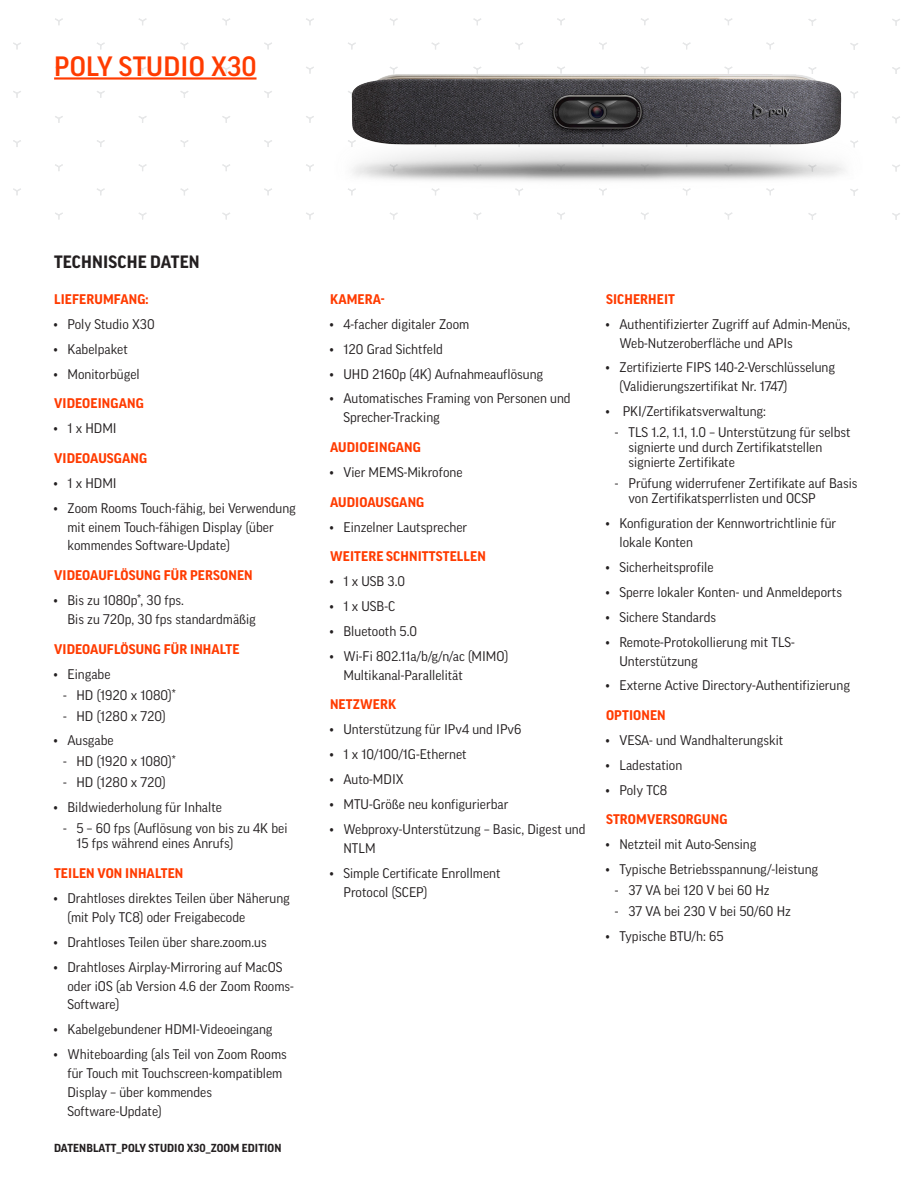
<style>
.page{position:relative;width:918px;height:1188px;background:#fff}
.page>*{position:absolute;margin:0;border:0;box-sizing:border-box;transform-origin:0 0}
.t1{font:500 27px "Good Pro";letter-spacing:.01em;color:#ff3b00}
.t2{font:700 17.25px "Good Pro";letter-spacing:.01em;color:#231f20}
.t3{font:13.5px/18.9px "Good Pro";color:#231f20}
.t4{font:700 13.5px "Good Pro";letter-spacing:.01em;color:#ff3b00}
.t5{font:700 11.25px "Good Pro";letter-spacing:.01em;color:#231f20}
</style>
<div class="page">
<svg style="left:55px;top:116px;width:8px;height:6px"></svg>
<svg style="left:138px;top:116px;width:9px;height:6px"></svg>
<svg style="left:13px;top:140px;width:8px;height:6px"></svg>
<svg style="left:97px;top:140px;width:8px;height:6px"></svg>
<svg style="left:139px;top:164px;width:8px;height:7px"></svg>
<svg style="left:97px;top:188px;width:8px;height:7px"></svg>
<svg style="left:55px;top:164px;width:8px;height:7px"></svg>
<svg style="left:13px;top:188px;width:8px;height:7px"></svg>
<svg style="left:55px;top:212px;width:8px;height:7px"></svg>
<svg style="left:138px;top:212px;width:9px;height:7px"></svg>
<svg style="left:180px;top:188px;width:8px;height:7px"></svg>
<svg style="left:180px;top:140px;width:8px;height:6px"></svg>
<svg style="left:222px;top:164px;width:8px;height:7px"></svg>
<svg style="left:222px;top:116px;width:8px;height:6px"></svg>
<svg style="left:222px;top:212px;width:8px;height:7px"></svg>
<svg style="left:264px;top:188px;width:8px;height:7px"></svg>
<svg style="left:264px;top:140px;width:8px;height:6px"></svg>
<svg style="left:55px;top:18px;width:8px;height:7px"></svg>
<svg style="left:139px;top:18px;width:8px;height:7px"></svg>
<svg style="left:222px;top:18px;width:8px;height:7px"></svg>
<svg style="left:13px;top:42px;width:8px;height:7px"></svg>
<svg style="left:97px;top:42px;width:8px;height:7px"></svg>
<svg style="left:138px;top:67px;width:9px;height:6px"></svg>
<svg style="left:97px;top:91px;width:8px;height:6px"></svg>
<svg style="left:55px;top:67px;width:8px;height:6px"></svg>
<svg style="left:13px;top:91px;width:8px;height:6px"></svg>
<svg style="left:180px;top:91px;width:9px;height:6px"></svg>
<svg style="left:180px;top:42px;width:9px;height:7px"></svg>
<svg style="left:222px;top:67px;width:8px;height:6px"></svg>
<svg style="left:264px;top:91px;width:8px;height:6px"></svg>
<svg style="left:264px;top:42px;width:8px;height:7px"></svg>
<svg style="left:892px;top:116px;width:8px;height:7px"></svg>
<svg style="left:892px;top:164px;width:8px;height:7px"></svg>
<svg style="left:808px;top:213px;width:9px;height:6px"></svg>
<svg style="left:892px;top:213px;width:8px;height:6px"></svg>
<svg style="left:808px;top:19px;width:9px;height:6px"></svg>
<svg style="left:892px;top:19px;width:8px;height:6px"></svg>
<svg style="left:850px;top:43px;width:8px;height:6px"></svg>
<svg style="left:892px;top:67px;width:8px;height:6px"></svg>
<svg style="left:557px;top:212px;width:8px;height:7px"></svg>
<svg style="left:641px;top:212px;width:8px;height:7px"></svg>
<svg style="left:724px;top:212px;width:9px;height:7px"></svg>
<svg style="left:557px;top:18px;width:8px;height:7px"></svg>
<svg style="left:641px;top:18px;width:8px;height:7px"></svg>
<svg style="left:724px;top:18px;width:8px;height:7px"></svg>
<svg style="left:599px;top:42px;width:8px;height:7px"></svg>
<svg style="left:683px;top:42px;width:8px;height:7px"></svg>
<svg style="left:766px;top:42px;width:8px;height:7px"></svg>
<svg style="left:306px;top:116px;width:8px;height:6px"></svg>
<svg style="left:306px;top:164px;width:8px;height:7px"></svg>
<svg style="left:306px;top:212px;width:8px;height:7px"></svg>
<svg style="left:390px;top:212px;width:8px;height:7px"></svg>
<svg style="left:473px;top:212px;width:8px;height:7px"></svg>
<svg style="left:306px;top:18px;width:8px;height:7px"></svg>
<svg style="left:390px;top:18px;width:8px;height:7px"></svg>
<svg style="left:473px;top:18px;width:8px;height:7px"></svg>
<svg style="left:348px;top:42px;width:8px;height:7px"></svg>
<svg style="left:306px;top:67px;width:8px;height:6px"></svg>
<svg style="left:431px;top:42px;width:9px;height:7px"></svg>
<svg style="left:515px;top:42px;width:8px;height:7px"></svg>
<hr style="left:54px;top:77px;width:203px;height:3px;background:#ff3b00">
<img style="left:348px;top:66px;width:510px;height:125px">
<h1 class="t1" style="left:54px;top:51px;width:204px">POLY STUDIO X30</h1>
<p class="t2" style="left:54px;top:252px;width:147px">TECHNISCHE DATEN</p>
<p class="t4" style="left:54px;top:291px;width:96px">LIEFERUMFANG:</p>
<p class="t3" style="left:54px;top:315px;width:102px">• Poly Studio X30</p>
<p class="t3" style="left:54px;top:339px;width:75px">• Kabelpaket</p>
<p class="t3" style="left:54px;top:364px;width:87px">• Monitorbügel</p>
<p class="t4" style="left:54px;top:396px;width:91px">VIDEOEINGANG</p>
<p class="t3" style="left:54px;top:419px;width:64px">• 1 x HDMI</p>
<p class="t4" style="left:54px;top:450px;width:95px">VIDEOAUSGANG</p>
<p class="t3" style="left:54px;top:473px;width:64px">• 1 x HDMI</p>
<p class="t3" style="left:67px;top:498px;width:230px;text-indent:-14px">• Zoom Rooms Touch-fähig, bei Verwendung mit einem Touch-fähigen Display (über kommendes Software-Update)</p>
<p class="t4" style="left:54px;top:568px;width:200px">VIDEOAUFLÖSUNG FÜR PERSONEN</p>
<p class="t3" style="left:67px;top:591px;width:190px;text-indent:-14px">• Bis zu 1080p*, 30 fps.<br>Bis zu 720p, 30 fps standardmäßig</p>
<p class="t4" style="left:54px;top:641px;width:187px">VIDEOAUFLÖSUNG FÜR INHALTE</p>
<p class="t3" style="left:54px;top:664px;width:58px">• Eingabe</p>
<p class="t3" style="left:63px;top:685px;width:114px">- HD (1920 x 1080)*</p>
<p class="t3" style="left:63px;top:706px;width:104px">- HD (1280 x 720)</p>
<p class="t3" style="left:54px;top:731px;width:61px">• Ausgabe</p>
<p class="t3" style="left:63px;top:752px;width:114px">- HD (1920 x 1080)*</p>
<p class="t3" style="left:63px;top:773px;width:104px">- HD (1280 x 720)</p>
<p class="t3" style="left:54px;top:798px;width:169px">• Bildwiederholung für Inhalte</p>
<p class="t3" style="left:77px;top:821px;width:212px;line-height:15px;text-indent:-14px">- 5 – 60 fps (Auflösung von bis zu 4K bei<br>15 fps während eines Anrufs)</p>
<p class="t4" style="left:54px;top:866px;width:131px">TEILEN VON INHALTEN</p>
<p class="t3" style="left:67px;top:889px;width:224px;text-indent:-14px">• Drahtloses direktes Teilen über Näherung (mit Poly TC8) oder Freigabecode</p>
<p class="t3" style="left:54px;top:932px;width:214px">• Drahtloses Teilen über share.zoom.us</p>
<p class="t3" style="left:67px;top:957px;width:228px;text-indent:-14px">• Drahtloses Airplay-Mirroring auf MacOS oder iOS (ab Version 4.6 der Zoom Rooms-<br>Software)</p>
<p class="t3" style="left:54px;top:1020px;width:220px">• Kabelgebundener HDMI-Videoeingang</p>
<p class="t3" style="left:67px;top:1045px;width:221px;text-indent:-14px">• Whiteboarding (als Teil von Zoom Rooms für Touch mit Touchscreen-kompatiblem<br>Display – über kommendes<br>Software-Update)</p>
<p class="t5" style="left:54px;top:1142px;width:229px">DATENBLATT_POLY STUDIO X30_ZOOM EDITION</p>
<p class="t4" style="left:330px;top:291px;width:56px">KAMERA-</p>
<p class="t3" style="left:330px;top:314px;width:141px">• 4-facher digitaler Zoom</p>
<p class="t3" style="left:330px;top:339px;width:115px">• 120 Grad Sichtfeld</p>
<p class="t3" style="left:330px;top:364px;width:215px">• UHD 2160p (4K) Aufnahmeauflösung</p>
<p class="t3" style="left:343px;top:389px;width:229px;text-indent:-14px">• Automatisches Framing von Personen und<br>Sprecher-Tracking</p>
<p class="t4" style="left:330px;top:440px;width:92px">AUDIOEINGANG</p>
<p class="t3" style="left:330px;top:463px;width:134px">• Vier MEMS-Mikrofone</p>
<p class="t4" style="left:330px;top:494px;width:96px">AUDIOAUSGANG</p>
<p class="t3" style="left:330px;top:517px;width:139px">• Einzelner Lautsprecher</p>
<p class="t4" style="left:330px;top:549px;width:157px">WEITERE SCHNITTSTELLEN</p>
<p class="t3" style="left:330px;top:572px;width:77px">• 1 x USB 3.0</p>
<p class="t3" style="left:330px;top:597px;width:67px">• 1 x USB-C</p>
<p class="t3" style="left:330px;top:622px;width:89px">• Bluetooth 5.0</p>
<p class="t3" style="left:343px;top:646px;width:166px;text-indent:-14px">• Wi-Fi 802.11a/b/g/n/ac (MIMO)<br>Multikanal-Parallelität</p>
<p class="t4" style="left:330px;top:697px;width:68px">NETZWERK</p>
<p class="t3" style="left:330px;top:720px;width:193px">• Unterstützung für IPv4 und IPv6</p>
<p class="t3" style="left:330px;top:745px;width:138px">• 1 x 10/100/1G-Ethernet</p>
<p class="t3" style="left:330px;top:770px;width:75px">• Auto-MDIX</p>
<p class="t3" style="left:330px;top:795px;width:180px">• MTU-Größe neu konfigurierbar</p>
<p class="t3" style="left:343px;top:820px;width:244px;text-indent:-14px">• Webproxy-Unterstützung – Basic, Digest und<br>NTLM</p>
<p class="t3" style="left:343px;top:863px;width:158px;text-indent:-14px">• Simple Certificate Enrollment<br>Protocol (SCEP)</p>
<p class="t4" style="left:606px;top:291px;width:71px">SICHERHEIT</p>
<p class="t3" style="left:619px;top:314px;width:232px;text-indent:-14px">• Authentifizierter Zugriff auf Admin-Menüs,<br>Web-Nutzeroberfläche und APIs</p>
<p class="t3" style="left:619px;top:358px;width:217px;text-indent:-14px">• Zertifizierte FIPS 140-2-Verschlüsselung (Validierungszertifikat Nr. 1747)</p>
<p class="t3" style="left:606px;top:402px;width:161px">• PKI/Zertifikatsverwaltung:</p>
<p class="t3" style="left:628px;top:425px;width:224px;line-height:15px;text-indent:-14px">- TLS 1.2, 1.1, 1.0 – Unterstützung für selbst signierte und durch Zertifikatstellen signierte Zertifikate</p>
<p class="t3" style="left:628px;top:476px;width:230px;line-height:15px;text-indent:-14px">- Prüfung widerrufener Zertifikate auf Basis von Zertifikatsperrlisten und OCSP</p>
<p class="t3" style="left:619px;top:514px;width:218px;text-indent:-14px">• Konfiguration der Kennwortrichtlinie für lokale Konten</p>
<p class="t3" style="left:606px;top:558px;width:109px">• Sicherheitsprofile</p>
<p class="t3" style="left:606px;top:583px;width:237px">• Sperre lokaler Konten- und Anmeldeports</p>
<p class="t3" style="left:606px;top:607px;width:112px">• Sichere Standards</p>
<p class="t3" style="left:619px;top:632px;width:177px;text-indent:-14px">• Remote-Protokollierung mit TLS-<br>Unterstützung</p>
<p class="t3" style="left:606px;top:676px;width:246px">• Externe Active Directory-Authentifizierung</p>
<p class="t4" style="left:606px;top:708px;width:61px">OPTIONEN</p>
<p class="t3" style="left:606px;top:731px;width:179px">• VESA- und Wandhalterungskit</p>
<p class="t3" style="left:606px;top:756px;width:78px">• Ladestation</p>
<p class="t3" style="left:606px;top:780px;width:63px">• Poly TC8</p>
<p class="t4" style="left:606px;top:812px;width:123px">STROMVERSORGUNG</p>
<p class="t3" style="left:606px;top:835px;width:152px">• Netzteil mit Auto-Sensing</p>
<p class="t3" style="left:606px;top:860px;width:214px">• Typische Betriebsspannung/-leistung</p>
<p class="t3" style="left:615px;top:881px;width:156px">- 37 VA bei 120 V bei 60 Hz</p>
<p class="t3" style="left:615px;top:902px;width:177px">- 37 VA bei 230 V bei 50/60 Hz</p>
<p class="t3" style="left:606px;top:927px;width:119px">• Typische BTU/h: 65</p>
</div>
